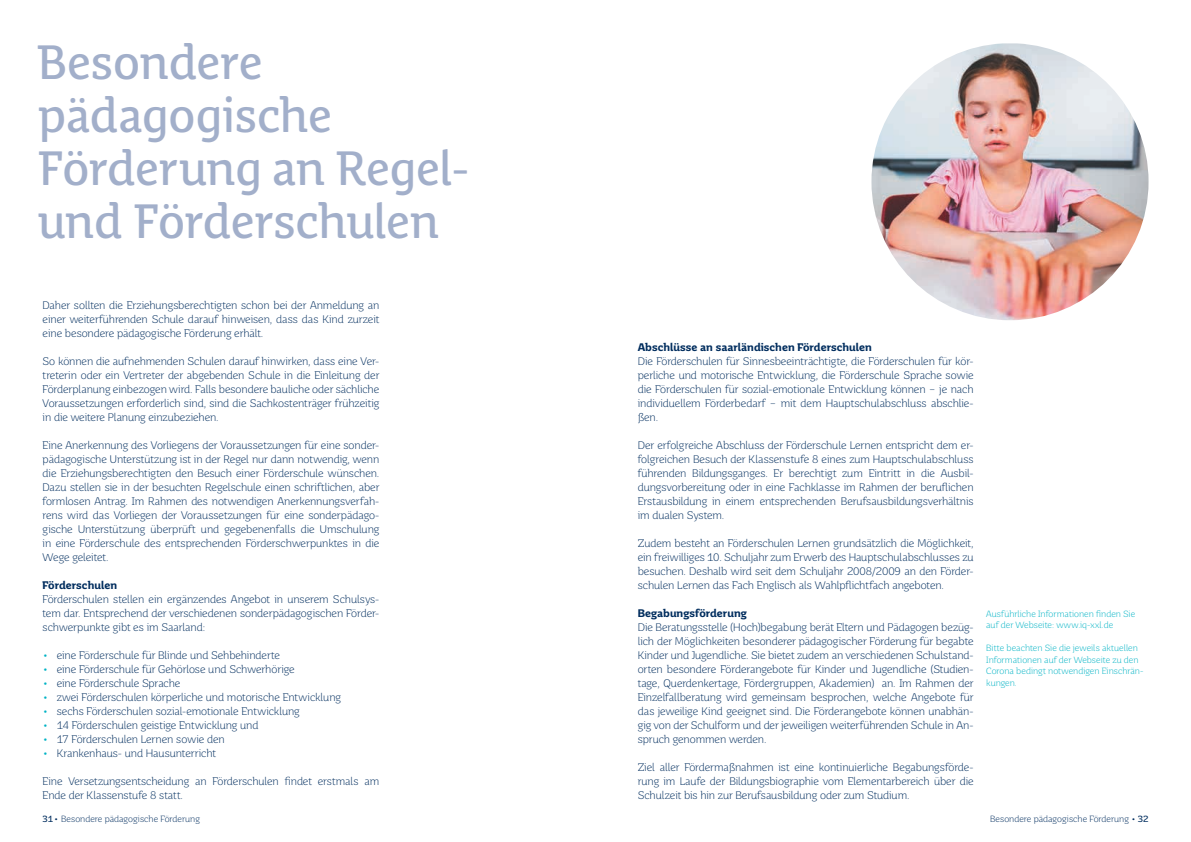
<style>
.page{position:relative;width:1191px;height:842px;background:#fff}
.page>*{position:absolute;margin:0;border:0;box-sizing:border-box;transform-origin:0 0}
.t1{font:48px/52.8px "Saar Pro Headline";letter-spacing:-.015em;color:#a2afca}
.t2{font:300 11px/14px "Saar Pro";letter-spacing:-.005em;color:#002d5e;text-align:justify}
.t3{font:700 11px "Saar Pro";letter-spacing:.005em;color:#002d5e}
.t4{font:300 9px/11.5px "Saar Pro";letter-spacing:.005em;color:#00b3c5}
.t5{font:300 9px "Saar Pro";color:#002d5e}
.s1{font-weight:400;color:#00b3c5}
.s2{font-weight:400}
</style>
<div class="page">
<img style="left:871px;top:43px;width:277px;height:277px;border-radius:137px">
<h1 class="t1" style="left:38px;top:37px;width:433px">Besondere pädagogische<br>Förderung an Regel&shy;und Förderschulen</h1>
<p class="t2" style="left:43px;top:298px;width:338px">Daher sollten die Erziehungsberechtigten schon bei der Anmeldung an einer weiterführenden Schule darauf hinweisen, dass das Kind zurzeit eine besondere pädagogische Förderung erhält.</p>
<p class="t2" style="left:43px;top:354px;width:338px">So können die aufnehmenden Schulen darauf hinwirken, dass eine Ver&shy;treterin oder ein Vertreter der abgebenden Schule in die Einleitung der Förderplanung einbezogen wird. Falls besondere bauliche oder sächliche Voraussetzungen erforderlich sind, sind die Sachkostenträger frühzeitig in die weitere Planung einzubeziehen.</p>
<p class="t2" style="left:43px;top:438px;width:338px">Eine Anerkennung des Vorliegens der Voraussetzungen für eine sonder&shy;pädagogische Unterstützung ist in der Regel nur dann notwendig, wenn die Erziehungsberechtigten den Besuch einer Förderschule wünschen.<br>Dazu stellen sie in der besuchten Regelschule einen schriftlichen, aber formlosen Antrag. Im Rahmen des notwendigen Anerkennungsverfah&shy;rens wird das Vorliegen der Voraussetzungen für eine sonderpädago&shy;gische Unterstützung überprüft und gegebenenfalls die Umschulung in eine Förderschule des entsprechenden Förderschwerpunktes in die Wege geleitet.</p>
<p class="t3" style="left:43px;top:578px;width:76px">Förderschulen</p>
<p class="t2" style="left:43px;top:592px;width:338px">Förderschulen stellen ein ergänzendes Angebot in unserem Schulsys&shy;tem dar. Entsprechend der verschiedenen sonderpädagogischen Förder&shy;schwerpunkte gibt es im Saarland:</p>
<p class="t2" style="left:43px;top:648px;width:239px"><span class="s1">•</span> eine Förderschule für Blinde und Sehbehinderte</p>
<p class="t2" style="left:43px;top:662px;width:253px"><span class="s1">•</span> eine Förderschule für Gehörlose und Schwerhörige</p>
<p class="t2" style="left:43px;top:676px;width:139px"><span class="s1">•</span> eine Förderschule Sprache</p>
<p class="t2" style="left:43px;top:690px;width:300px"><span class="s1">•</span> zwei Förderschulen körperliche und motorische Entwicklung</p>
<p class="t2" style="left:43px;top:704px;width:259px"><span class="s1">•</span> sechs Förderschulen sozial-emotionale Entwicklung</p>
<p class="t2" style="left:43px;top:718px;width:217px"><span class="s1">•</span> 14 Förderschulen geistige Entwicklung und</p>
<p class="t2" style="left:43px;top:732px;width:184px"><span class="s1">•</span> 17 Förderschulen Lernen sowie den</p>
<p class="t2" style="left:43px;top:746px;width:175px"><span class="s1">•</span> Krankenhaus- und Hausunterricht</p>
<p class="t2" style="left:43px;top:774px;width:338px">Eine Versetzungsentscheidung an Förderschulen findet erstmals am<br>Ende der Klassenstufe 8 statt.</p>
<p class="t3" style="left:638px;top:340px;width:236px">Abschlüsse an saarländischen Förderschulen</p>
<p class="t2" style="left:638px;top:354px;width:337px">Die Förderschulen für Sinnesbeeinträchtigte, die Förderschulen für kör&shy;perliche und motorische Entwicklung, die Förderschule Sprache sowie die Förderschulen für sozial-emotionale Entwicklung können – je nach individuellem Förderbedarf – mit dem Hauptschulabschluss abschlie&shy;ßen.</p>
<p class="t2" style="left:638px;top:438px;width:337px">Der erfolgreiche Abschluss der Förderschule Lernen entspricht dem er&shy;folgreichen Besuch der Klassenstufe 8 eines zum Hauptschulabschluss führenden Bildungsganges. Er berechtigt zum Eintritt in die Ausbil&shy;dungsvorbereitung oder in eine Fachklasse im Rahmen der beruflichen Erstausbildung in einem entsprechenden Berufsausbildungsverhältnis im dualen System.</p>
<p class="t2" style="left:638px;top:536px;width:337px">Zudem besteht an Förderschulen Lernen grundsätzlich die Möglichkeit, ein freiwilliges 10. Schuljahr zum Erwerb des Hauptschulabschlusses zu besuchen. Deshalb wird seit dem Schuljahr 2008/2009 an den Förder&shy;schulen Lernen das Fach Englisch als Wahlpflichtfach angeboten.</p>
<p class="t3" style="left:638px;top:606px;width:111px">Begabungsförderung</p>
<p class="t2" style="left:638px;top:620px;width:337px">Die Beratungsstelle (Hoch)begabung berät Eltern und Pädagogen bezüg&shy;lich der Möglichkeiten besonderer pädagogischer Förderung für begabte Kinder und Jugendliche. Sie bietet zudem an verschiedenen Schulstand&shy;orten besondere Förderangebote für Kinder und Jugendliche (Studien&shy;tage, Querdenkertage, Fördergruppen, Akademien) an. Im Rahmen der Einzelfallberatung wird gemeinsam besprochen, welche Angebote für das jeweilige Kind geeignet sind. Die Förderangebote können unabhän&shy;gig von der Schulform und der jeweiligen weiterführenden Schule in An&shy;spruch genommen werden.</p>
<p class="t2" style="left:638px;top:760px;width:337px">Ziel aller Fördermaßnahmen ist eine kontinuierliche Begabungsförde&shy;rung im Laufe der Bildungsbiographie vom Elementarbereich über die Schulzeit bis hin zur Berufsausbildung oder zum Studium.</p>
<p class="t4" style="left:986px;top:608px;width:150px">Ausführliche Informationen finden Sie auf der Webseite: www.iq-xxl.de</p>
<p class="t4" style="left:986px;top:642px;width:159px">Bitte beachten Sie die jeweils aktuellen<br>Informationen auf der Webseite zu den<br>Corona bedingt notwendigen Einschrän&shy;kungen.</p>
<p class="t5" style="left:43px;top:814px;width:159px"><span class="s2">31•</span> Besondere pädagogische Förderung</p>
<p class="t5" style="left:990px;top:814px;width:160px">Besondere pädagogische Förderung <span class="s2">• 32</span></p>
</div>
